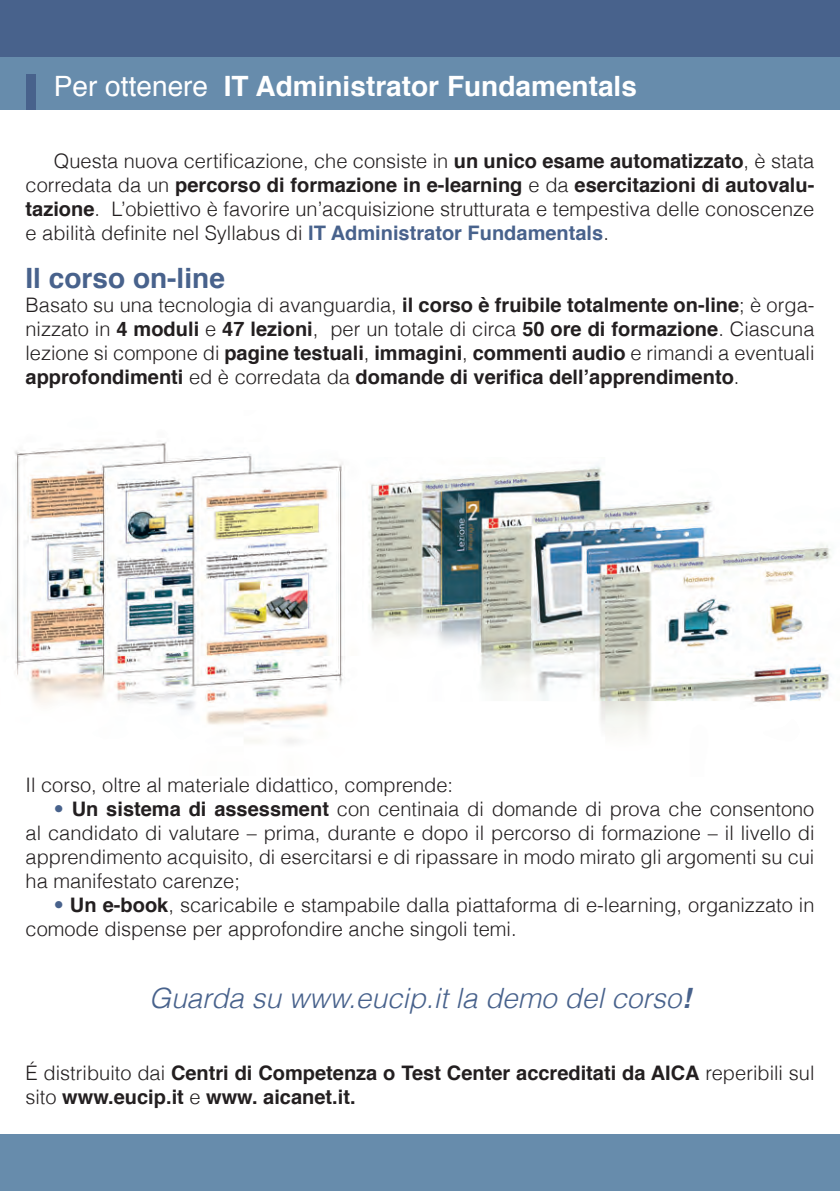
<style>
.page{position:relative;width:840px;height:1191px;background:#fff}
.page>*{position:absolute;margin:0;border:0;box-sizing:border-box;transform-origin:0 0}
.t1{font:700 28px "Helvetica";color:#fff}
.t2{font:italic 300 28px "Helvetica";color:#48628c}
.t3{font:700 28px "Helvetica";color:#48628c}
.t4{font:300 20px/24px "Helvetica";color:#231f20;text-align:justify}
.t5{font:700 20px/24px "Helvetica";color:#231f20;text-align:justify}
.s1{font-weight:400}
.s2{font-weight:700}
.s3{font-weight:700;color:#48628c}
.s4{font-weight:300}
.s5{color:#48628c}
</style>
<div class="page">
<img style="left:15px;top:442px;width:330px;height:302px">
<div style="left:0;top:57px;width:839px;height:53px;background:#678cac"></div>
<div style="left:0;top:1134px;width:839px;height:57px;background:#678cac"></div>
<div style="left:26px;top:74px;width:10px;height:36px;background:#48628c"></div>
<div style="left:0;top:0;width:839px;height:57px;background:#48628c"></div>
<img style="left:368px;top:465px;width:463px;height:268px">
<p class="t1" style="left:54px;top:64px;width:584px"><span class="s1">Per ottenere</span> IT Administrator Fundamentals</p>
<p class="t4" style="left:26px;top:149px;width:790px;text-indent:28px">Questa nuova certificazione, che consiste in <span class="s2">un unico esame automatizzato</span>, è stata corredata da un <span class="s2">percorso di formazione in e-learning</span> e da <span class="s2">esercitazioni di autovalu&shy;tazione</span>. L’obiettivo è favorire un’acquisizione strutturata e tempestiva delle conoscenze e abilità definite nel Syllabus di <span class="s3">IT Administrator Fundamentals</span>.</p>
<p class="t3" style="left:26px;top:256px;width:201px">Il corso on-line</p>
<p class="t5" style="left:25px;top:293px;width:790px"><span class="s4">Basato su una tecnologia di avanguardia,</span> il corso è fruibile totalmente on-line<span class="s4">; è orga&shy;nizzato in</span> 4 moduli <span class="s4">e</span> 47 lezioni<span class="s4">, per un totale di circa</span> 50 ore di formazione<span class="s4">. Ciascuna lezione si compone di</span> pagine testuali<span class="s4">,</span> immagini<span class="s4">,</span> commenti audio <span class="s4">e rimandi a eventuali </span>approfondimenti <span class="s4">ed è corredata da</span> domande di verifica dell’apprendimento<span class="s4">.</span></p>
<p class="t4" style="left:26px;top:773px;width:429px">Il corso, oltre al materiale didattico, comprende:</p>
<p class="t4" style="left:26px;top:797px;width:790px;text-indent:28px"><span class="s5">•</span> <span class="s2">Un sistema di assessment</span> con centinaia di domande di prova che consentono al candidato di valutare – prima, durante e dopo il percorso di formazione – il livello di apprendimento acquisito, di esercitarsi e di ripassare in modo mirato gli argomenti su cui ha manifestato carenze;</p>
<p class="t4" style="left:26px;top:893px;width:790px;text-indent:28px"><span class="s5">•</span> <span class="s2">Un e-book</span>, scaricabile e stampabile dalla piattaforma di e-learning, organizzato in comode dispense per approfondire anche singoli temi.</p>
<p class="t2" style="left:149px;top:981px;width:542px">Guarda su www.eucip.it la demo del corso<span class="s2">!</span></p>
<p class="t5" style="left:26px;top:1061px;width:790px"><span class="s4">É distribuito dai</span> Centri di Competenza o Test Center accreditati da AICA <span class="s4">reperibili sul sito</span> www.eucip.it <span class="s4">e</span> www. aicanet.it.</p>
</div>
